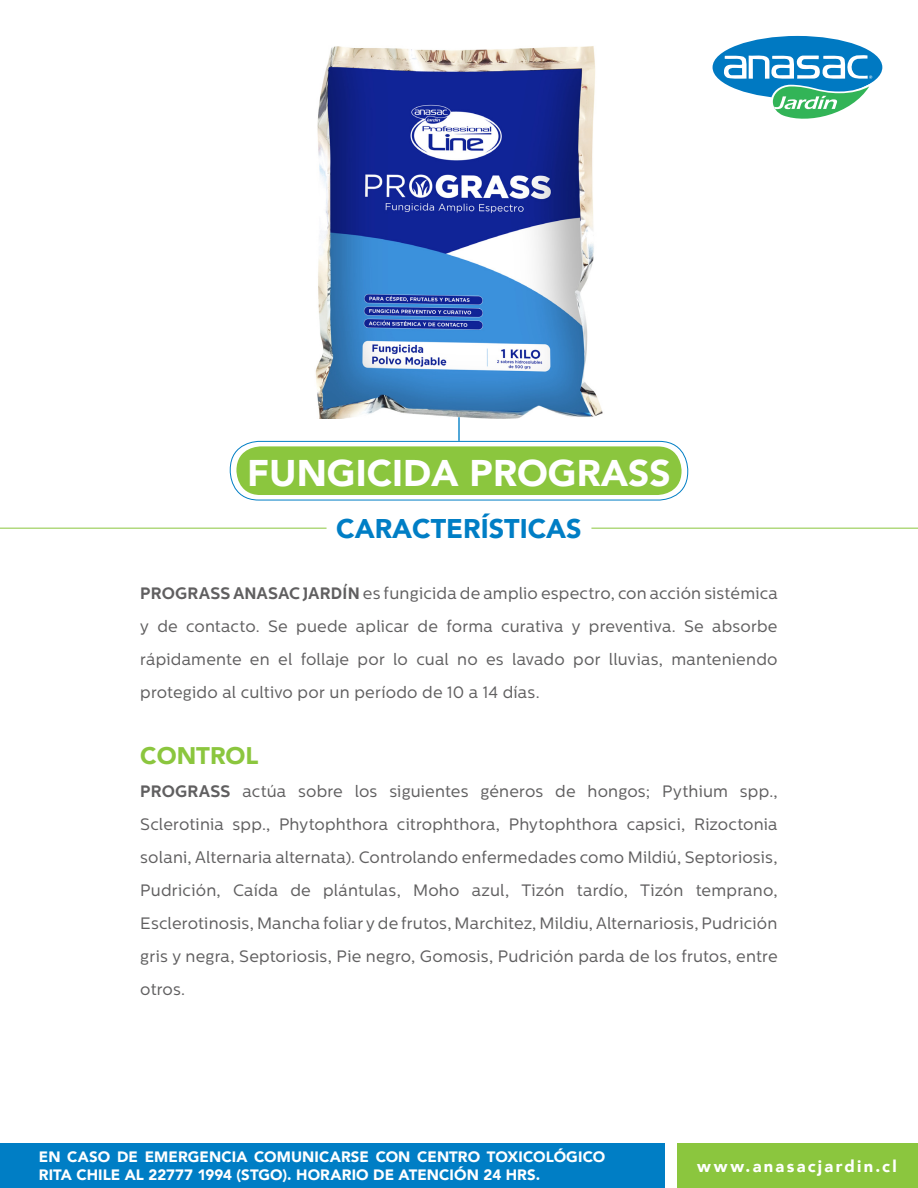
<style>
.page{position:relative;width:918px;height:1188px;background:#fff}
.page>*{position:absolute;margin:0;border:0;box-sizing:border-box;transform-origin:0 0}
.t1{font:900 37.05px "Avenir";color:#fff}
.t2{font:900 27px "Avenir";color:#007ec5}
.t3{font:900 24px "Avenir";color:#8bc63e}
.TXT{font:16.5px/33px "Centrale Sans";letter-spacing:.015em;color:#605f60;text-align:justify}
.t4{font:900 16.5px "Avenir";letter-spacing:.135em;color:#fff}
.t5{font:900 15px/18px "Avenir";letter-spacing:.005em;color:#fff}
.s1{font-weight:700}
</style>
<div class="page">
<img style="left:315px;top:46px;width:288px;height:372px">
<hr style="left:458px;top:417px;width:2px;height:24px;background:#007ec5">
<hr style="left:0;top:528px;width:327px;height:1px;background:#8bc63e">
<hr style="left:591px;top:528px;width:327px;height:1px;background:#8bc63e">
<svg style="left:710px;top:34px;width:175px;height:67px"></svg>
<div style="left:713px;top:36px;width:169px;height:63px;background:#0079c2;border-radius:50%"></div>
<svg style="left:724px;top:55px;width:149px;height:64px"></svg>
<div style="left:230px;top:441px;width:458px;height:60px;border:1px solid #007ec5;border-radius:28px"></div>
<div style="left:236px;top:446px;width:446px;height:49px;background:#8bc63e;border-radius:24px"></div>
<div style="left:0;top:1144px;width:664px;height:44px;background:#007ec5"></div>
<div style="left:677px;top:1144px;width:241px;height:44px;background:#8bc63e"></div>
<p class="t1" style="left:247px;top:441px;width:425px">FUNGICIDA PROGRASS</p>
<p class="t2" style="left:336px;top:506px;width:247px">CARACTERÍSTICAS</p>
<p class="TXT" style="left:140px;top:576px;width:639px"><span class="s1">PROGRASS ANASAC JARDÍN</span> es fungicida de amplio espectro, con acción sistémica y de contacto. Se puede aplicar de forma curativa y preventiva. Se absorbe rápidamente en el follaje por lo cual no es lavado por lluvias, manteniendo protegido al cultivo por un período de 10 a 14 días.</p>
<p class="t3" style="left:140px;top:735px;width:120px">CONTROL</p>
<p class="TXT" style="left:140px;top:774px;width:639px"><span class="s1">PROGRASS</span> actúa sobre los siguientes géneros de hongos; Pythium spp., Sclerotinia spp., Phytophthora citrophthora, Phytophthora capsici, Rizoctonia solani, Alternaria alternata). Controlando enfermedades como Mildiú, Septoriosis, Pudrición, Caída de plántulas, Moho azul, Tizón tardío, Tizón temprano, Esclerotinosis, Mancha foliar y de frutos, Marchitez, Mildiu, Alternariosis, Pudrición gris y negra, Septoriosis, Pie negro, Gomosis, Pudrición parda de los frutos, entre otros.</p>
<p class="t5" style="left:39px;top:1147px;width:568px">EN CASO DE EMERGENCIA COMUNICARSE CON CENTRO TOXICOLÓGICO<br>RITA CHILE AL 22777 1994 (STGO). HORARIO DE ATENCIÓN 24 HRS.</p>
<p class="t4" style="left:697px;top:1152px;width:201px">www.anasacjardin.cl</p>
</div>
